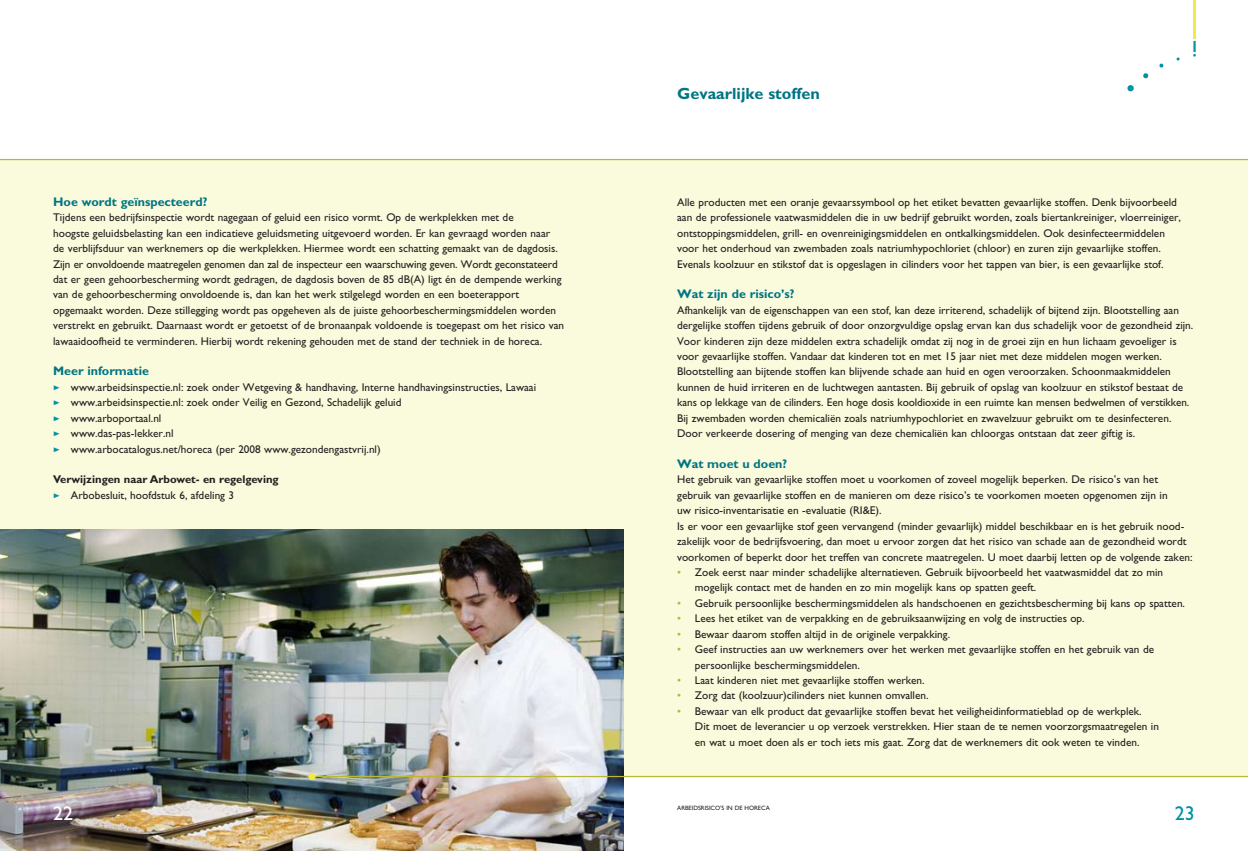
<style>
.page{position:relative;width:1248px;height:851px;background:#fff}
.page>*{position:absolute;margin:0;border:0;box-sizing:border-box;transform-origin:0 0}
.t1{font:20px "Gill Sans";color:#fff}
.t2{font:20px "Gill Sans";color:#0092a5}
.t3{font:700 16.25px "Gill Sans";color:#007584}
.t4{font:700 12.5px "Gill Sans";color:#007584}
.t5{font:11.25px/15.4px "Gill Sans";color:#231f20}
.t6{font:700 11.25px/15.4px "Gill Sans";color:#231f20}
.t7{font:6.25px "Gill Sans";color:#231f20}
.s1{font-family:"The Sans Bold Caps";color:#0092a5}
.s2{font-family:"The Sans Bold Caps";font-weight:400;color:#0092a5}
.s3{font-weight:400}
.s4{color:#b8b738}
</style>
<div class="page">
<div style="left:624px;top:159px;width:623px;height:617px;background:#fafadc"></div>
<div style="left:0;top:159px;width:624px;height:370px;background:#fafadc"></div>
<img style="left:0;top:529px;width:624px;height:321px">
<hr style="left:0;top:159px;width:624px;height:1px;background:#b8b738">
<svg style="left:1193px;top:41px;width:2px;height:16px"></svg>
<svg style="left:1127px;top:85px;width:6px;height:6px"></svg>
<svg style="left:1143px;top:73px;width:5px;height:5px"></svg>
<svg style="left:1159px;top:64px;width:4px;height:4px"></svg>
<hr style="left:1193px;top:0;width:2px;height:39px;background:#efeb43">
<hr style="left:624px;top:159px;width:623px;height:1px;background:#b8b738">
<hr style="left:312px;top:775px;width:935px;height:2px;background:#b8b738">
<svg style="left:308px;top:772px;width:7px;height:8px"></svg>
<p class="t4" style="left:53px;top:194px;width:156px">Hoe wordt geïnspecteerd?</p>
<p class="t5" style="left:53px;top:210px;width:512px">Tijdens een bedrijfsinspectie wordt nagegaan of geluid een risico vormt. Op de werkplekken met de<br>hoogste geluidsbelasting kan een indicatieve geluidsmeting uitgevoerd worden. Er kan gevraagd worden naar de verblijfsduur van werknemers op die werkplekken. Hiermee wordt een schatting gemaakt van de dagdosis.<br>Zijn er onvoldoende maatregelen genomen dan zal de inspecteur een waarschuwing geven. Wordt geconstateerd dat er geen gehoorbescherming wordt gedragen, de dagdosis boven de 85 dB(A) ligt én de dempende werking van de gehoorbescherming onvoldoende is, dan kan het werk stilgelegd worden en een boeterapport opgemaakt worden. Deze stillegging wordt pas opgeheven als de juiste gehoorbeschermingsmiddelen worden verstrekt en gebruikt. Daarnaast wordt er getoetst of de bronaanpak voldoende is toegepast om het risico van lawaaidoofheid te verminderen. Hierbij wordt rekening gehouden met de stand der techniek in de horeca.</p>
<p class="t4" style="left:53px;top:364px;width:97px">Meer informatie</p>
<p class="t5" style="left:53px;top:379px;width:484px"><span class="s1">&gt;</span> www.arbeidsinspectie.nl: zoek onder Wetgeving &amp; handhaving, Interne handhavingsinstructies, Lawaai <span class="s1">&gt;</span> www.arbeidsinspectie.nl: zoek onder Veilig en Gezond, Schadelijk geluid<br><span class="s1">&gt;</span> www.arboportaal.nl<br><span class="s1">&gt;</span> www.das-pas-lekker.nl<br><span class="s1">&gt;</span> www.arbocatalogus.net/horeca (per 2008 www.gezondengastvrij.nl)</p>
<p class="t6" style="left:53px;top:471px;width:227px">Verwijzingen naar Arbowet- en regelgeving <span class="s2">&gt;</span> <span class="s3">Arbobesluit, hoofdstuk 6, afdeling 3</span></p>
<h2 class="t3" style="left:677px;top:84px;width:144px">Gevaarlijke stoffen</h2>
<p class="t5" style="left:677px;top:194px;width:505px">Alle producten met een oranje gevaarssymbool op het etiket bevatten gevaarlijke stoffen. Denk bijvoorbeeld aan de professionele vaatwasmiddelen die in uw bedrijf gebruikt worden, zoals biertankreiniger, vloerreiniger, ontstoppingsmiddelen, grill- en ovenreinigingsmiddelen en ontkalkingsmiddelen. Ook desinfecteermiddelen voor het onderhoud van zwembaden zoals natriumhypochloriet (chloor) en zuren zijn gevaarlijke stoffen.<br>Evenals koolzuur en stikstof dat is opgeslagen in cilinders voor het tappen van bier, is een gevaarlijke stof.</p>
<p class="t4" style="left:677px;top:287px;width:119px">Wat zijn de risico’s?</p>
<p class="t5" style="left:677px;top:302px;width:517px">Afhankelijk van de eigenschappen van een stof, kan deze irriterend, schadelijk of bijtend zijn. Blootstelling aan dergelijke stoffen tijdens gebruik of door onzorgvuldige opslag ervan kan dus schadelijk voor de gezondheid zijn.<br>Voor kinderen zijn deze middelen extra schadelijk omdat zij nog in de groei zijn en hun lichaam gevoeliger is voor gevaarlijke stoffen. Vandaar dat kinderen tot en met 15 jaar niet met deze middelen mogen werken.<br>Blootstelling aan bijtende stoffen kan blijvende schade aan huid en ogen veroorzaken. Schoonmaakmiddelen kunnen de huid irriteren en de luchtwegen aantasten. Bij gebruik of opslag van koolzuur en stikstof bestaat de kans op lekkage van de cilinders. Een hoge dosis kooldioxide in een ruimte kan mensen bedwelmen of verstikken.<br>Bij zwembaden worden chemicaliën zoals natriumhypochloriet en zwavelzuur gebruikt om te desinfecteren.<br>Door verkeerde dosering of menging van deze chemicaliën kan chloorgas ontstaan dat zeer giftig is.</p>
<p class="t4" style="left:677px;top:456px;width:112px">Wat moet u doen?</p>
<p class="t5" style="left:677px;top:472px;width:517px">Het gebruik van gevaarlijke stoffen moet u voorkomen of zoveel mogelijk beperken. De risico’s van het gebruik van gevaarlijke stoffen en de manieren om deze risico’s te voorkomen moeten opgenomen zijn in<br>uw risico-inventarisatie en -evaluatie (RI&amp;E).<br>Is er voor een gevaarlijke stof geen vervangend (minder gevaarlijk) middel beschikbaar en is het gebruik nood&shy;zakelijk voor de bedrijfsvoering, dan moet u ervoor zorgen dat het risico van schade aan de gezondheid wordt voorkomen of beperkt door het treffen van concrete maatregelen. U moet daarbij letten op de volgende zaken:</p>
<p class="t5" style="left:694px;top:564px;width:470px;text-indent:-18px"><span class="s4">•</span> Zoek eerst naar minder schadelijke alternatieven. Gebruik bijvoorbeeld het vaatwasmiddel dat zo min mogelijk contact met de handen en zo min mogelijk kans op spatten geeft.</p>
<p class="t5" style="left:677px;top:595px;width:509px"><span class="s4">•</span> Gebruik persoonlijke beschermingsmiddelen als handschoenen en gezichtsbescherming bij kans op spatten.</p>
<p class="t5" style="left:677px;top:610px;width:409px"><span class="s4">•</span> Lees het etiket van de verpakking en de gebruiksaanwijzing en volg de instructies op.</p>
<p class="t5" style="left:677px;top:626px;width:274px"><span class="s4">•</span> Bewaar daarom stoffen altijd in de originele verpakking.</p>
<p class="t5" style="left:694px;top:641px;width:460px;text-indent:-18px"><span class="s4">•</span> Geef instructies aan uw werknemers over het werken met gevaarlijke stoffen en het gebruik van de persoonlijke beschermingsmiddelen.</p>
<p class="t5" style="left:677px;top:672px;width:249px"><span class="s4">•</span> Laat kinderen niet met gevaarlijke stoffen werken.</p>
<p class="t5" style="left:677px;top:687px;width:253px"><span class="s4">•</span> Zorg dat (koolzuur)cilinders niet kunnen omvallen.</p>
<p class="t5" style="left:694px;top:703px;width:465px;text-indent:-18px"><span class="s4">•</span> Bewaar van elk product dat gevaarlijke stoffen bevat het veiligheidinformatieblad op de werkplek.<br>Dit moet de leverancier u op verzoek verstrekken. Hier staan de te nemen voorzorgsmaatregelen in en wat u moet doen als er toch iets mis gaat. Zorg dat de werknemers dit ook weten te vinden.</p>
<p class="t7" style="left:677px;top:803px;width:93px">Arbeidsrisico’s in de horeca</p>
<h1 class="t1" style="left:53px;top:802px;width:21px">22</h1>
<h1 class="t2" style="left:1174px;top:802px;width:21px">23</h1>
</div>
